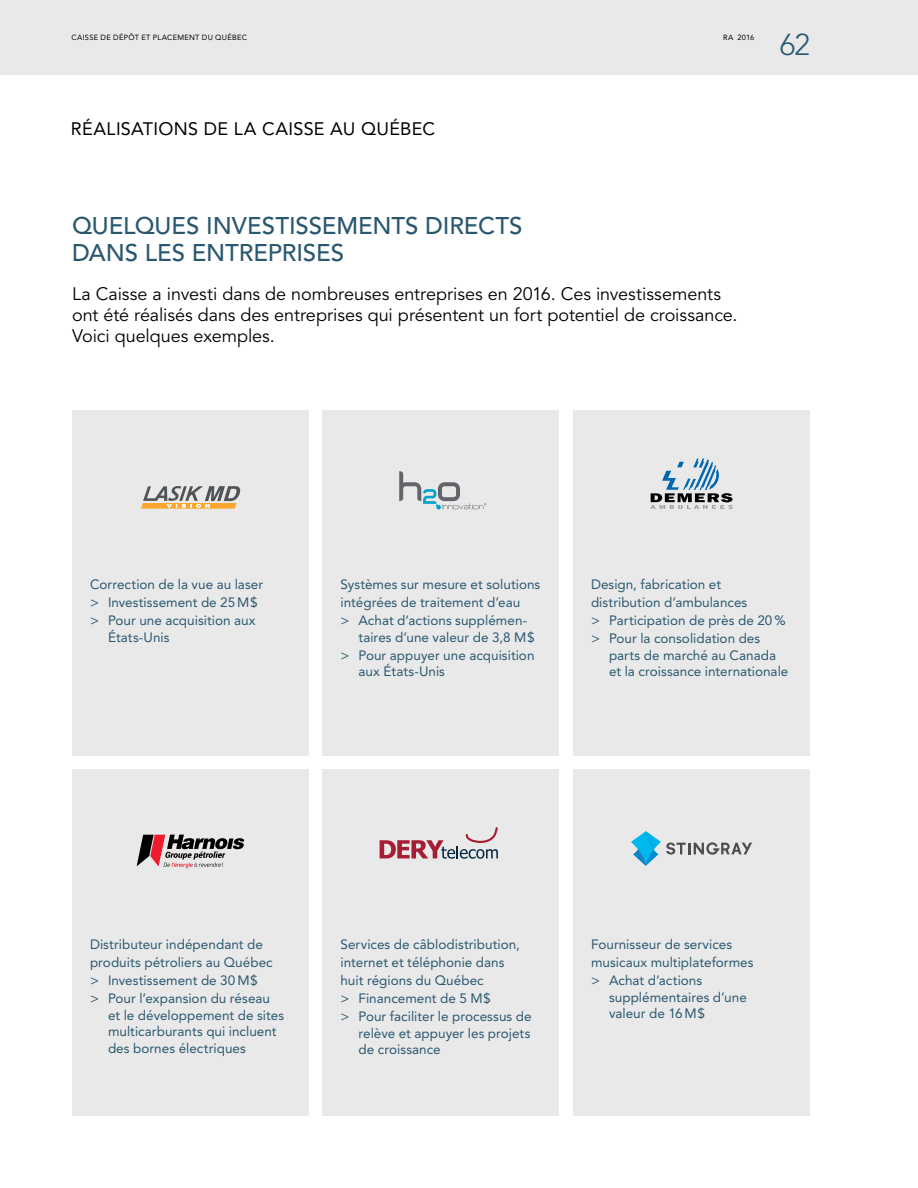
<style>
.page{position:relative;width:918px;height:1188px;background:#fff}
.page>*{position:absolute;margin:0;border:0;box-sizing:border-box;transform-origin:0 0}
.t1{font:300 30px "Avenir";color:#2a586f}
.TITRES_des_sections{font:500 24px/27px "Avenir";letter-spacing:-.005em;color:#2a586f}
.Intros_12_14_Flush_L{font:18px/21px "Avenir";color:#000}
._03_Titres_suite_pou{font:18px "Avenir";color:#000}
._02_Texte_9_12_2015{font:13.5px/16.5px "Avenir";color:#2a586f}
.t2{font:7.5px "Avenir";letter-spacing:.035em;color:#000}
</style>
<div class="page">
<div style="left:0;top:0;width:918px;height:75px;background:#e9e9ea"></div>
<div style="left:72px;top:410px;width:237px;height:346px;background:#e9e9ea"></div>
<div style="left:72px;top:770px;width:237px;height:346px;background:#e9e9ea"></div>
<div style="left:322px;top:410px;width:238px;height:346px;background:#e9e9ea"></div>
<div style="left:322px;top:770px;width:238px;height:346px;background:#e9e9ea"></div>
<div style="left:573px;top:410px;width:237px;height:346px;background:#e9e9ea"></div>
<div style="left:573px;top:770px;width:237px;height:346px;background:#e9e9ea"></div>
<svg style="left:631px;top:831px;width:121px;height:35px"></svg>
<svg style="left:141px;top:486px;width:99px;height:23px"></svg>
<svg style="left:651px;top:458px;width:82px;height:51px"></svg>
<svg style="left:399px;top:471px;width:87px;height:38px"></svg>
<svg style="left:137px;top:835px;width:108px;height:33px"></svg>
<svg style="left:380px;top:827px;width:118px;height:32px"></svg>
<p class="t2" style="left:72px;top:33px;width:177px">CAISSE DE DÉPÔT ET PLACEMENT DU QUÉBEC</p>
<h1 class="t1" style="left:780px;top:27px;width:32px">62</h1>
<p class="t2" style="left:723px;top:33px;width:33px">RA 2016</p>
<p class="_03_Titres_suite_pou" style="left:71px;top:118px;width:23px">Réalisations</p>
<p class="_03_Titres_suite_pou" style="left:204px;top:118px;width:83px">de la Caisse</p>
<p class="_03_Titres_suite_pou" style="left:330px;top:118px;width:59px">au Québec</p>
<p class="TITRES_des_sections" style="left:72px;top:213px;width:452px">QUELQUES INVESTISSEMENTS DIRECTS<br>DANS LES ENTREPRISES</p>
<p class="Intros_12_14_Flush_L" style="left:72px;top:284px;width:667px">La Caisse a investi dans de nombreuses entreprises en 2016. Ces investissements ont été réalisés dans des entreprises qui présentent un fort potentiel de croissance.<br>Voici quelques exemples.</p>
<p class="_02_Texte_9_12_2015" style="left:90px;top:576px;width:175px">Correction de la vue au laser</p>
<p class="_02_Texte_9_12_2015" style="left:90px;top:594px;width:169px">&gt; Investissement de 25M$</p>
<p class="_02_Texte_9_12_2015" style="left:108px;top:612px;width:149px;text-indent:-18px">&gt; Pour une acquisition aux<br>États-Unis</p>
<p class="_02_Texte_9_12_2015" style="left:341px;top:576px;width:201px;line-height:18px">Systèmes sur mesure et solutions intégrées de traitement d’eau</p>
<p class="_02_Texte_9_12_2015" style="left:359px;top:612px;width:178px;text-indent:-18px">&gt; Achat d’actions supplémen&shy;taires d’une valeur de 3,8 M$</p>
<p class="_02_Texte_9_12_2015" style="left:359px;top:647px;width:178px;text-indent:-18px">&gt; Pour appuyer une acquisition aux États-Unis</p>
<p class="_02_Texte_9_12_2015" style="left:591px;top:576px;width:158px;line-height:18px">Design, fabrication et distribution d’ambulances</p>
<p class="_02_Texte_9_12_2015" style="left:591px;top:612px;width:196px">&gt; Participation de près de 20 %</p>
<p class="_02_Texte_9_12_2015" style="left:609px;top:630px;width:181px;text-indent:-18px">&gt; Pour la consolidation des parts de marché au Canada et la croissance internationale</p>
<p class="_02_Texte_9_12_2015" style="left:90px;top:936px;width:184px;line-height:18px">Distributeur indépendant de produits pétroliers au Québec</p>
<p class="_02_Texte_9_12_2015" style="left:90px;top:973px;width:169px">&gt; Investissement de 30M$</p>
<p class="_02_Texte_9_12_2015" style="left:108px;top:991px;width:178px;text-indent:-18px">&gt; Pour l’expansion du réseau et le développement de sites multicarburants qui incluent des bornes électriques</p>
<p class="_02_Texte_9_12_2015" style="left:341px;top:936px;width:181px;line-height:18px">Services de câblodistribution, internet et téléphonie dans huit régions du Québec</p>
<p class="_02_Texte_9_12_2015" style="left:341px;top:991px;width:152px">&gt; Financement de 5 M$</p>
<p class="_02_Texte_9_12_2015" style="left:359px;top:1009px;width:175px;text-align:justify;text-indent:-18px">&gt; Pour faciliter le processus de relève et appuyer les projets de croissance</p>
<p class="_02_Texte_9_12_2015" style="left:591px;top:936px;width:164px;line-height:18px">Fournisseur de services musicaux multiplateformes</p>
<p class="_02_Texte_9_12_2015" style="left:609px;top:973px;width:139px;text-indent:-18px">&gt; Achat d’actions supplémentaires d’une valeur de 16M$</p>
</div>
